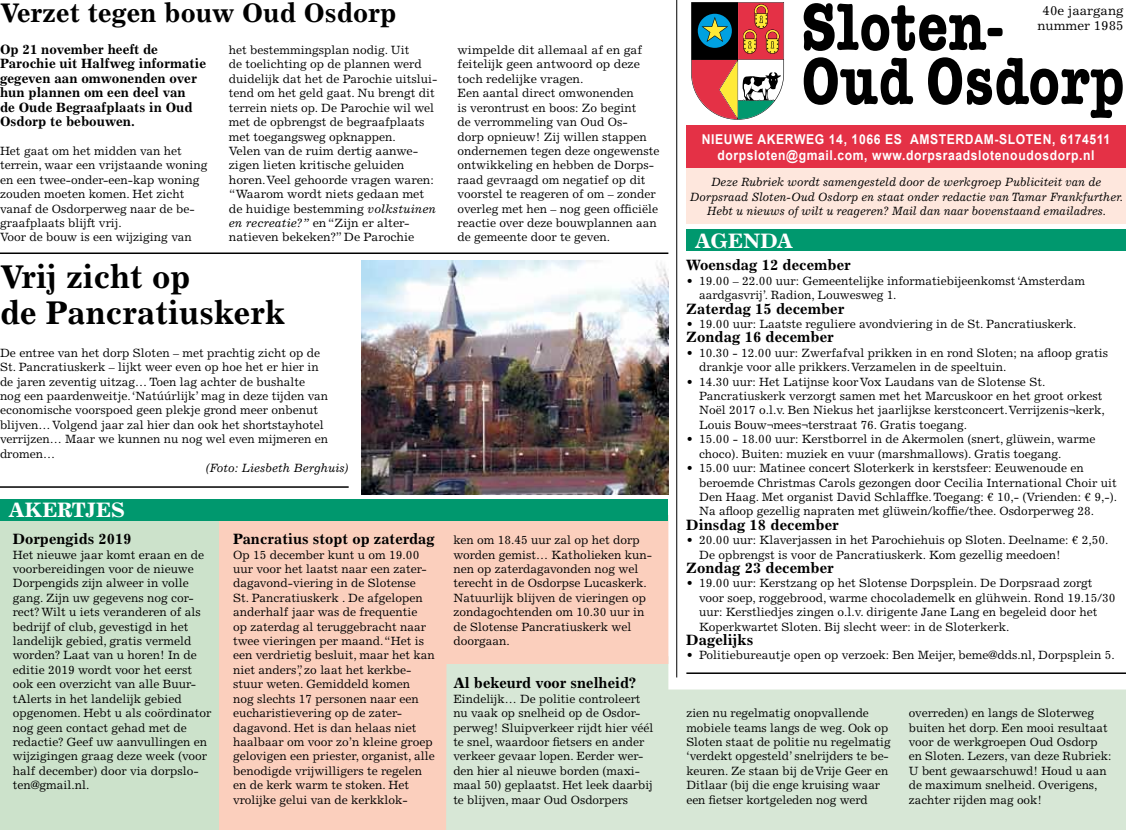
<style>
.page{position:relative;width:1126px;height:830px;background:#fff}
.page>*{position:absolute;margin:0;border:0;box-sizing:border-box;transform-origin:0 0}
.t1{font:700 33px/36px "Excelsior LT Std";color:#000}
.t2{font:700 27px "Excelsior LT Std";color:#000}
.t3{font:700 21px "Excelsior LT Std";color:#fff}
.t4{font:700 15px "Excelsior LT Std";color:#000}
.t5{font:700 13.5px/14.4px "Excelsior LT Std";color:#000}
.t6{font:700 13.5px/16.5px "Arial";letter-spacing:.05em;color:#fff;text-align:center;scale:.9 1}
.t7{font:13.05px/15.6px "Excelsior LT Std";color:#000;text-align:center}
.t8{font:12px/14.4px "Excelsior LT Std";color:#000}
.t9{font:italic 12px/14.4px "Excelsior LT Std";letter-spacing:-.005em;color:#000;text-align:center}
.s1{font-style:italic}
</style>
<div class="page">
<svg style="left:668px;top:656px;width:458px;height:173px;fill:#d7e7d6"></svg>
<svg style="left:218px;top:520px;width:450px;height:309px;background:#f0d5c3"></svg>
<div style="left:0;top:514px;width:218px;height:315px;background:#cce2cb"></div>
<svg style="left:804px;top:3px;width:182px;height:48px"></svg>
<div style="left:987px;top:28px;width:16px;height:8px;background:#000;border-radius:4px"></div>
<svg style="left:804px;top:57px;width:109px;height:48px"></svg>
<svg style="left:928px;top:57px;width:195px;height:61px"></svg>
<div style="left:686px;top:168px;width:440px;height:56px;background:#fee7dd"></div>
<svg style="left:691px;top:2px;width:93px;height:118px"></svg>
<div style="left:686px;top:125px;width:440px;height:43px;background:#e43146"></div>
<div style="left:686px;top:230px;width:440px;height:21px;background:#00986e"></div>
<hr style="left:676px;top:0;width:1px;height:677px;background:#000">
<hr style="left:686px;top:672px;width:440px;height:1px;background:#000">
<hr style="left:0;top:252px;width:668px;height:2px;background:#000">
<img style="left:361px;top:260px;width:307px;height:234px">
<hr style="left:0;top:486px;width:349px;height:1px;background:#000">
<div style="left:0;top:499px;width:668px;height:21px;background:#00986e"></div>
<h2 class="t2" style="left:0;top:-3px;width:398px">Verzet tegen bouw Oud Osdorp</h2>
<p class="t5" style="left:0;top:42px;width:208px">Op 21 november heeft de<br>Parochie uit Halfweg informatie gegeven aan omwonenden over hun plannen om een deel van<br>de Oude Begraafplaats in Oud<br>Osdorp te bebouwen.</p>
<p class="t8" style="left:0;top:144px;width:209px">Het gaat om het midden van het terrein, waar een vrijstaande woning en een twee-onder-een-kap woning zouden moeten komen. Het zicht vanaf de Osdorperweg naar de be&shy;graafplaats blijft vrij.<br>Voor de bouw is een wijziging van</p>
<p class="t8" style="left:229px;top:43px;width:210px">het bestemmingsplan nodig. Uit<br>de toelichting op de plannen werd duidelijk dat het de Parochie uitslui&shy;tend om het geld gaat. Nu brengt dit terrein niets op. De Parochie wil wel met de opbrengst de begraafplaats met toegangsweg opknappen.<br>Velen van de ruim dertig aanwe&shy;zigen lieten kritische geluiden horen.Veel gehoorde vragen waren: “Waarom wordt niets gedaan met de huidige bestemming <span class="s1">volkstuinen en recreatie?”</span> en “Zijn er alter&shy;natieven bekeken?” De Parochie</p>
<p class="t8" style="left:458px;top:43px;width:203px">wimpelde dit allemaal af en gaf feitelijk geen antwoord op deze toch redelijke vragen.<br>Een aantal direct omwonenden<br>is verontrust en boos: Zo begint<br>de verrommeling van Oud Os-<br>dorp opnieuw! Zij willen stappen ondernemen tegen deze ongewenste ontwikkeling en hebben de Dorps&shy;raad gevraagd om negatief op dit voorstel te reageren of om – zonder overleg met hen – nog geen officiële reactie over deze bouwplannen aan de gemeente door te geven.</p>
<h1 class="t1" style="left:0;top:258px;width:287px">Vrij zicht op<br>de Pancratiuskerk</h1>
<p class="t8" style="left:0;top:345px;width:330px">De entree van het dorp Sloten – met prachtig zicht op de St. Pancratiuskerk – lijkt weer even op hoe het er hier in de jaren zeventig uitzag… Toen lag achter de bushalte nog een paardenweitje.‘Natúúrlijk’ mag in deze tijden van economische voorspoed geen plekje grond meer onbenut blijven… Volgend jaar zal hier dan ook het shortstayhotel verrijzen… Maar we kunnen nu nog wel even mijmeren en dromen…</p>
<p class="t9" style="left:205px;top:460px;width:145px">(Foto: Liesbeth Berghuis)</p>
<h3 class="t3" style="left:9px;top:497px;width:118px">Akertjes</h3>
<p class="t4" style="left:13px;top:530px;width:120px">Dorpengids 2019</p>
<p class="t8" style="left:13px;top:547px;width:200px">Het nieuwe jaar komt eraan en de voorbereidingen voor de nieuwe<br>Dorpengids zijn alweer in volle gang. Zijn uw gegevens nog cor&shy;rect? Wilt u iets veranderen of als bedrijf of club, gevestigd in het landelijk gebied, gratis vermeld worden? Laat van u horen! In de editie 2019 wordt voor het eerst ook een overzicht van alle Buur&shy;tAlerts in het landelijk gebied opgenomen. Hebt u als coördinator nog geen contact gehad met de redactie? Geef uw aanvullingen en wijzigingen graag deze week (voor half december) door via dorpslo&shy;ten@gmail.nl.</p>
<p class="t4" style="left:233px;top:530px;width:203px">Pancratius stopt op zaterdag</p>
<p class="t8" style="left:233px;top:547px;width:203px">Op 15 december kunt u om 19.00 uur voor het laatst naar een zater&shy;dagavond-viering in de Slotense<br>St. Pancratiuskerk . De afgelopen anderhalf jaar was de frequentie<br>op zaterdag al teruggebracht naar twee vieringen per maand. “Het is een verdrietig besluit, maar het kan niet anders”, zo laat het kerkbe&shy;stuur weten. Gemiddeld komen<br>nog slechts 17 personen naar een eucharistievering op de zater&shy;dagavond. Het is dan helaas niet haalbaar om voor zo’n kleine groep gelovigen een priester, organist, alle benodigde vrijwilligers te regelen en de kerk warm te stoken. Het vrolijke gelui van de kerkklok-</p>
<p class="t8" style="left:453px;top:532px;width:200px">ken om 18.45 uur zal op het dorp worden gemist… Katholieken kun&shy;nen op zaterdagavonden nog wel terecht in de Osdorpse Lucaskerk.<br>Natuurlijk blijven de vieringen op zondagochtenden om 10.30 uur in de Slotense Pancratiuskerk wel doorgaan.</p>
<p class="t4" style="left:453px;top:674px;width:184px">Al bekeurd voor snelheid?</p>
<p class="t8" style="left:453px;top:691px;width:201px">Eindelijk… De politie controleert nu vaak op snelheid op de Osdor&shy;perweg! Sluipverkeer rijdt hier véél te snel, waardoor fietsers en ander verkeer gevaar lopen. Eerder wer&shy;den hier al nieuwe borden (maxi&shy;maal 50) geplaatst. Het leek daarbij te blijven, maar Oud Osdorpers</p>
<p class="t7" style="left:1037px;top:3px;width:88px">40e jaargang nummer 1985</p>
<p class="t6" style="left:702px;top:131px;width:455px">NIEUWE AKERWEG 14, 1066 ES AMSTERDAM-SLOTEN, 6174511 dorpsloten@gmail.com, www.dorpsraadslotenoudosdorp.nl</p>
<p class="t9" style="left:690px;top:175px;width:435px">Deze Rubriek wordt samengesteld door de werkgroep Publiciteit van de<br>Dorpsraad Sloten-Oud Osdorp en staat onder redactie van Tamar Frankfurther.<br>Hebt u nieuws of wilt u reageren? Mail dan naar bovenstaand emailadres.</p>
<h3 class="t3" style="left:695px;top:229px;width:83px">Agenda</h3>
<p class="t4" style="left:686px;top:256px;width:166px">Woensdag 12 december</p>
<p class="t8" style="left:699px;top:273px;width:388px;text-indent:-13px">• 19.00 – 22.00 uur: Gemeentelijke informatiebijeenkomst ‘Amsterdam aardgasvrij’. Radion, Louwesweg 1.</p>
<p class="t4" style="left:686px;top:299px;width:160px">Zaterdag 15 december</p>
<p class="t8" style="left:686px;top:316px;width:392px">• 19.00 uur: Laatste reguliere avondviering in de St. Pancratiuskerk.</p>
<p class="t4" style="left:686px;top:328px;width:149px">Zondag 16 december</p>
<p class="t8" style="left:699px;top:345px;width:410px;text-indent:-13px">• 10.30 - 12.00 uur: Zwerfafval prikken in en rond Sloten; na afloop gratis drankje voor alle prikkers. Verzamelen in de speeltuin.</p>
<p class="t8" style="left:699px;top:374px;width:407px;text-indent:-13px">• 14.30 uur: Het Latijnse koorVox Laudans van de Slotense St.<br>Pancratiuskerk verzorgt samen met het Marcuskoor en het groot orkest Noël 2017 o.l.v. Ben Niekus het jaarlijkse kerstconcert. Verrijzenis¬kerk, Louis Bouw¬mees¬terstraat 76. Gratis toegang.</p>
<p class="t8" style="left:699px;top:432px;width:398px;text-indent:-13px">• 15.00 - 18.00 uur: Kerstborrel in de Akermolen (snert, glüwein, warme choco). Buiten: muziek en vuur (marshmallows). Gratis toegang.</p>
<p class="t8" style="left:699px;top:460px;width:420px;text-indent:-13px">• 15.00 uur: Matinee concert Sloterkerk in kerstsfeer: Eeuwenoude en beroemde Christmas Carols gezongen door Cecilia International Choir uit Den Haag. Met organist David Schlaffke.Toegang: € 10,- (Vrienden: € 9,-).<br>Na afloop gezellig napraten met glüwein/koffie/thee. Osdorperweg 28.</p>
<p class="t4" style="left:686px;top:515px;width:154px">Dinsdag 18 december</p>
<p class="t8" style="left:699px;top:532px;width:411px;text-indent:-13px">• 20.00 uur: Klaverjassen in het Parochiehuis op Sloten. Deelname: € 2,50.<br>De opbrengst is voor de Pancratiuskerk. Kom gezellig meedoen!</p>
<p class="t4" style="left:686px;top:559px;width:149px">Zondag 23 december</p>
<p class="t8" style="left:699px;top:576px;width:418px;text-indent:-13px">• 19.00 uur: Kerstzang op het Slotense Dorpsplein. De Dorpsraad zorgt voor soep, roggebrood, warme chocolademelk en glühwein. Rond 19.15/30 uur: Kerstliedjes zingen o.l.v. dirigente Jane Lang en begeleid door het Koperkwartet Sloten. Bij slecht weer: in de Sloterkerk.</p>
<p class="t4" style="left:686px;top:631px;width:69px">Dagelijks</p>
<p class="t8" style="left:686px;top:648px;width:430px">• Politiebureautje open op verzoek: Ben Meijer, beme@dds.nl, Dorpsplein 5.</p>
<p class="t8" style="left:686px;top:705px;width:206px">zien nu regelmatig onopvallende mobiele teams langs de weg. Ook op Sloten staat de politie nu regelmatig ‘verdekt opgesteld’ snelrijders te be&shy;keuren. Ze staan bij de Vrije Geer en Ditlaar (bij die enge kruising waar een fietser kortgeleden nog werd</p>
<p class="t8" style="left:909px;top:705px;width:204px">overreden) en langs de Sloterweg buiten het dorp. Een mooi resultaat voor de werkgroepen Oud Osdorp en Sloten. Lezers, van deze Rubriek:<br>U bent gewaarschuwd! Houd u aan de maximum snelheid. Overigens, zachter rijden mag ook!</p>
</div>
